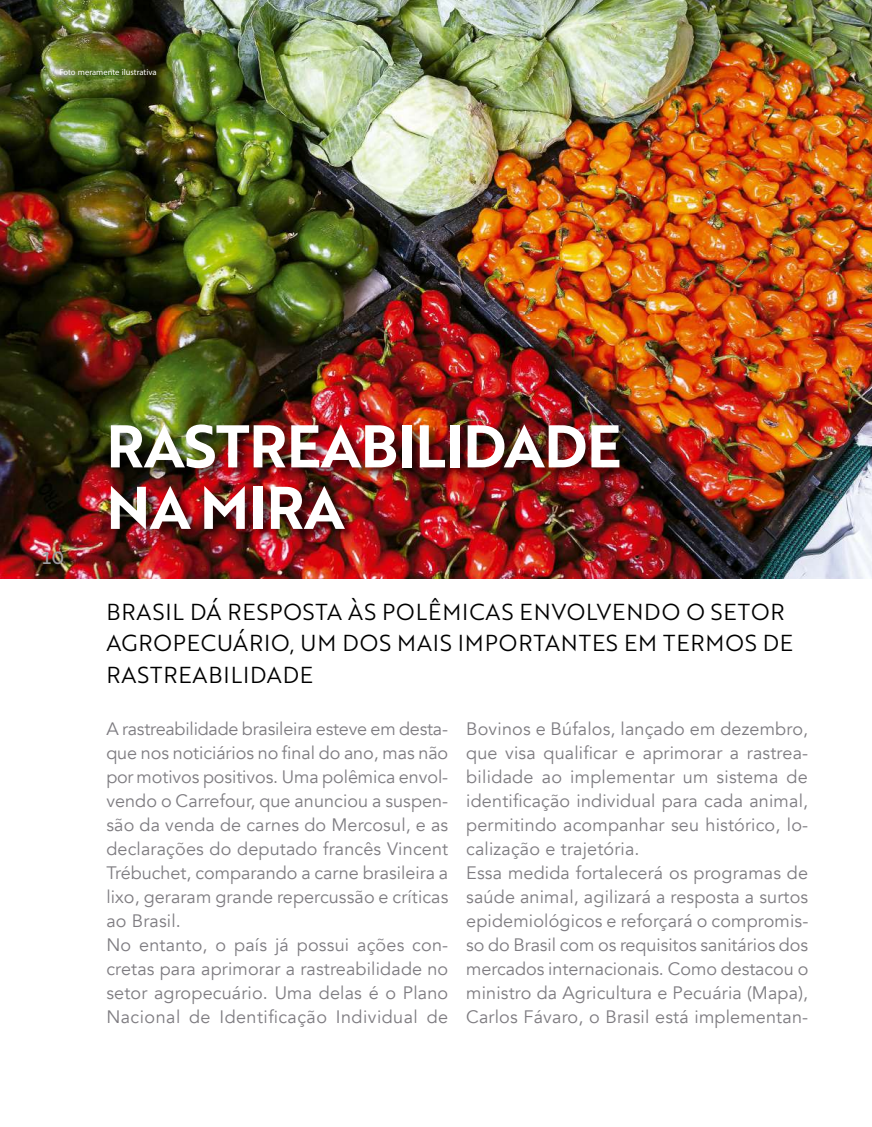
<style>
.page{position:relative;width:872px;height:1127px;background:#fff}
.page>*{position:absolute;margin:0;border:0;box-sizing:border-box;transform-origin:0 0}
.t1{font:58.5px/61.5px "Brother 1816 Bold";letter-spacing:-.01em;color:#fff}
.t2{font:22.5px/31.5px "Brother 1816 Book";letter-spacing:.04em;color:#000}
.t3{font:500 21px "Raleway";color:#9c9ba0}
.t4{font:18px/24px "Avenir";letter-spacing:.01em;color:#7e7c81}
.t5{font:12px "Myriad Arabic";color:#fff}
</style>
<div class="page">
<img style="left:0;top:0;width:872px;height:578px">
<div style="left:110px;top:423px;width:523px;height:119px;background:#000;opacity:.75"></div>
<p class="t5" style="left:60px;top:64px;width:99px">Foto meramente ilustrativa</p>
<p class="t3" style="left:42px;top:544px;width:24px">10</p>
<h1 class="t1" style="left:106px;top:413px;width:516px">RASTREABILIDADE<br>NA MIRA</h1>
<p class="t2" style="left:106px;top:595px;width:688px">BRASIL DÁ RESPOSTA ÀS POLÊMICAS ENVOLVENDO O SETOR<br>AGROPECUÁRIO, UM DOS MAIS IMPORTANTES EM TERMOS DE<br>RASTREABILIDADE</p>
<p class="t4" style="left:106px;top:717px;width:343px">A rastreabilidade brasileira esteve em desta&shy;que nos noticiários no final do ano, mas não por motivos positivos. Uma polêmica envol&shy;vendo o Carrefour, que anunciou a suspen&shy;são da venda de carnes do Mercosul, e as declarações do deputado francês Vincent Trébuchet, comparando a carne brasileira a lixo, geraram grande repercussão e críticas ao Brasil.<br>No entanto, o país já possui ações con&shy;cretas para aprimorar a rastreabilidade no setor agropecuário. Uma delas é o Plano Nacional de Identificação Individual de</p>
<p class="t4" style="left:466px;top:717px;width:343px">Bovinos e Búfalos, lançado em dezembro, que visa qualificar e aprimorar a rastrea&shy;bilidade ao implementar um sistema de identificação individual para cada animal, permitindo acompanhar seu histórico, lo&shy;calização e trajetória.<br>Essa medida fortalecerá os programas de saúde animal, agilizará a resposta a surtos epidemiológicos e reforçará o compromis&shy;so do Brasil com os requisitos sanitários dos mercados internacionais. Como destacou o ministro da Agricultura e Pecuária (Mapa), Carlos Fávaro, o Brasil está implementan-</p>
</div>
